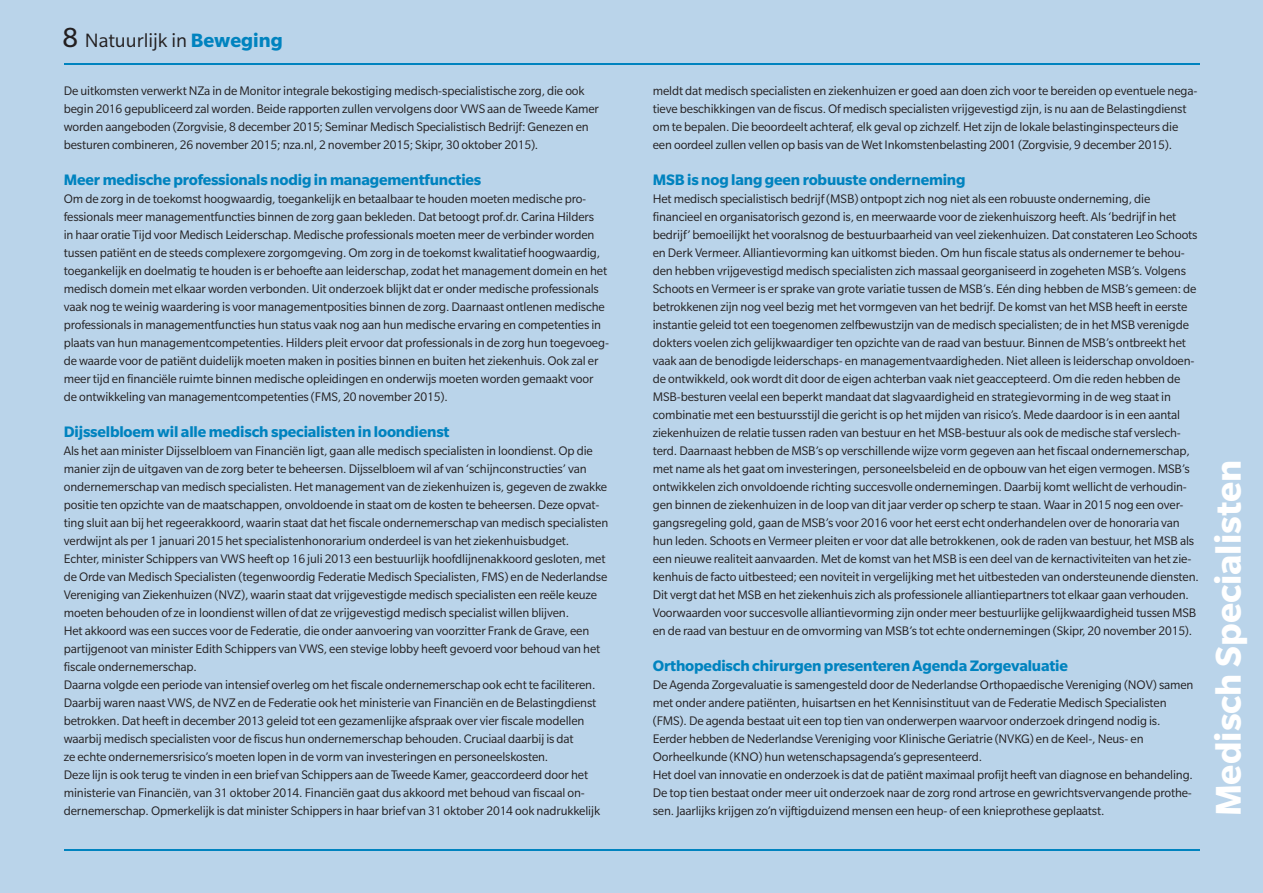
<style>
.page{position:relative;width:1263px;height:893px;background:#bad4ea}
.page>*{position:absolute;margin:0;border:0;box-sizing:border-box;transform-origin:0 0}
.t1{font:700 39px "Slate Pro";color:#fff}
.t2{font:21px "Slate Pro";color:#231f20}
.t3{font:700 16.5px "Slate Pro";letter-spacing:-.01em;color:#0083bf}
.t4{font:13.5px/18px "Slate Pro";letter-spacing:-.01em;color:#231f20}
.s1{font-size:30px}
.s2{font-weight:700;color:#0083bf}
</style>
<div class="page">
<hr style="left:64px;top:64px;width:1135px;height:1px;background:#0083bf">
<hr style="left:64px;top:849px;width:1135px;height:1px;background:#0083bf">
<h2 class="t2" style="left:62px;top:30px;width:222px"><span class="s1">8</span> Natuurlijk in <span class="s2">Beweging</span></h2>
<p class="t4" style="left:64px;top:81px;width:537px">De uitkomsten verwerkt NZa in de Monitor integrale bekostiging medisch-specialistische zorg, die ook begin 2016 gepubliceerd zal worden. Beide rapporten zullen vervolgens door VWS aan de Tweede Kamer worden aangeboden (Zorgvisie, 8 december 2015; Seminar Medisch Specialistisch Bedrijf: Genezen en besturen combineren, 26 november 2015; nza.nl, 2 november 2015; Skipr, 30 oktober 2015).</p>
<p class="t3" style="left:64px;top:170px;width:419px">Meer medische professionals nodig in managementfuncties</p>
<p class="t4" style="left:64px;top:189px;width:547px">Om de zorg in de toekomst hoogwaardig, toegankelijk en betaalbaar te houden moeten medische pro&shy;fessionals meer managementfuncties binnen de zorg gaan bekleden. Dat betoogt prof.dr. Carina Hilders<br>in haar oratie Tijd voor Medisch Leiderschap. Medische professionals moeten meer de verbinder worden tussen patiënt en de steeds complexere zorgomgeving. Om zorg in de toekomst kwalitatief hoogwaardig, toegankelijk en doelmatig te houden is er behoefte aan leiderschap, zodat het management domein en het medisch domein met elkaar worden verbonden. Uit onderzoek blijkt dat er onder medische professionals vaak nog te weinig waardering is voor managementposities binnen de zorg. Daarnaast ontlenen medische professionals in managementfuncties hun status vaak nog aan hun medische ervaring en competenties in plaats van hun managementcompetenties. Hilders pleit ervoor dat professionals in de zorg hun toegevoeg&shy;de waarde voor de patiënt duidelijk moeten maken in posities binnen en buiten het ziekenhuis. Ook zal er meer tijd en financiële ruimte binnen medische opleidingen en onderwijs moeten worden gemaakt voor de ontwikkeling van managementcompetenties (FMS, 20 november 2015).</p>
<p class="t3" style="left:64px;top:422px;width:387px">Dijsselbloem wil alle medisch specialisten in loondienst</p>
<p class="t4" style="left:64px;top:441px;width:546px">Als het aan minister Dijsselbloem van Financiën ligt, gaan alle medisch specialisten in loondienst. Op die manier zijn de uitgaven van de zorg beter te beheersen. Dijsselbloem wil af van ‘schijnconstructies’ van ondernemerschap van medisch specialisten. Het management van de ziekenhuizen is, gegeven de zwakke positie ten opzichte van de maatschappen, onvoldoende in staat om de kosten te beheersen. Deze opvat&shy;ting sluit aan bij het regeerakkoord, waarin staat dat het fiscale ondernemerschap van medisch specialisten verdwijnt als per 1 januari 2015 het specialistenhonorarium onderdeel is van het ziekenhuisbudget.<br>Echter, minister Schippers van VWS heeft op 16 juli 2013 een bestuurlijk hoofdlijnenakkoord gesloten, met de Orde van Medisch Specialisten (tegenwoordig Federatie Medisch Specialisten, FMS) en de Nederlandse Vereniging van Ziekenhuizen (NVZ), waarin staat dat vrijgevestigde medisch specialisten een reële keuze moeten behouden of ze in loondienst willen of dat ze vrijgevestigd medisch specialist willen blijven.<br>Het akkoord was een succes voor de Federatie, die onder aanvoering van voorzitter Frank de Grave, een partijgenoot van minister Edith Schippers van VWS, een stevige lobby heeft gevoerd voor behoud van het fiscale ondernemerschap.<br>Daarna volgde een periode van intensief overleg om het fiscale ondernemerschap ook echt te faciliteren.<br>Daarbij waren naast VWS, de NVZ en de Federatie ook het ministerie van Financiën en de Belastingdienst betrokken. Dat heeft in december 2013 geleid tot een gezamenlijke afspraak over vier fiscale modellen waarbij medisch specialisten voor de fiscus hun ondernemerschap behouden. Cruciaal daarbij is dat<br>ze echte ondernemersrisico’s moeten lopen in de vorm van investeringen en personeelskosten.<br>Deze lijn is ook terug te vinden in een brief van Schippers aan de Tweede Kamer, geaccordeerd door het ministerie van Financiën, van 31 oktober 2014. Financiën gaat dus akkoord met behoud van fiscaal on&shy;dernemerschap. Opmerkelijk is dat minister Schippers in haar brief van 31 oktober 2014 ook nadrukkelijk</p>
<p class="t4" style="left:653px;top:81px;width:546px">meldt dat medisch specialisten en ziekenhuizen er goed aan doen zich voor te bereiden op eventuele nega&shy;tieve beschikkingen van de fiscus. Of medisch specialisten vrijgevestigd zijn, is nu aan de Belastingdienst om te bepalen. Die beoordeelt achteraf, elk geval op zichzelf. Het zijn de lokale belastinginspecteurs die een oordeel zullen vellen op basis van de Wet Inkomstenbelasting 2001 (Zorgvisie, 9 december 2015).</p>
<p class="t3" style="left:653px;top:170px;width:314px">MSB is nog lang geen robuuste onderneming</p>
<p class="t4" style="left:653px;top:189px;width:548px">Het medisch specialistisch bedrijf (MSB) ontpopt zich nog niet als een robuuste onderneming, die financieel en organisatorisch gezond is, en meerwaarde voor de ziekenhuiszorg heeft. Als ‘bedrijf in het bedrijf’ bemoeilijkt het vooralsnog de bestuurbaarheid van veel ziekenhuizen. Dat constateren Leo Schoots en Derk Vermeer. Alliantievorming kan uitkomst bieden. Om hun fiscale status als ondernemer te behou&shy;den hebben vrijgevestigd medisch specialisten zich massaal georganiseerd in zogeheten MSB’s. Volgens Schoots en Vermeer is er sprake van grote variatie tussen de MSB’s. Eén ding hebben de MSB’s gemeen: de betrokkenen zijn nog veel bezig met het vormgeven van het bedrijf. De komst van het MSB heeft in eerste instantie geleid tot een toegenomen zelfbewustzijn van de medisch specialisten; de in het MSB verenigde dokters voelen zich gelijkwaardiger ten opzichte van de raad van bestuur. Binnen de MSB’s ontbreekt het vaak aan de benodigde leiderschaps- en managementvaardigheden. Niet alleen is leiderschap onvoldoen&shy;de ontwikkeld, ook wordt dit door de eigen achterban vaak niet geaccepteerd. Om die reden hebben de MSB-besturen veelal een beperkt mandaat dat slagvaardigheid en strategievorming in de weg staat in combinatie met een bestuursstijl die gericht is op het mijden van risico’s. Mede daardoor is in een aantal ziekenhuizen de relatie tussen raden van bestuur en het MSB-bestuur als ook de medische staf verslech&shy;terd. Daarnaast hebben de MSB’s op verschillende wijze vorm gegeven aan het fiscaal ondernemerschap, met name als het gaat om investeringen, personeelsbeleid en de opbouw van het eigen vermogen. MSB’s ontwikkelen zich onvoldoende richting succesvolle ondernemingen. Daarbij komt wellicht de verhoudin&shy;gen binnen de ziekenhuizen in de loop van dit jaar verder op scherp te staan. Waar in 2015 nog een over&shy;gangsregeling gold, gaan de MSB’s voor 2016 voor het eerst echt onderhandelen over de honoraria van hun leden. Schoots en Vermeer pleiten er voor dat alle betrokkenen, ook de raden van bestuur, het MSB als een nieuwe realiteit aanvaarden. Met de komst van het MSB is een deel van de kernactiviteiten van het zie&shy;kenhuis de facto uitbesteed; een noviteit in vergelijking met het uitbesteden van ondersteunende diensten.<br>Dit vergt dat het MSB en het ziekenhuis zich als professionele alliantiepartners tot elkaar gaan verhouden.<br>Voorwaarden voor succesvolle alliantievorming zijn onder meer bestuurlijke gelijkwaardigheid tussen MSB en de raad van bestuur en de omvorming van MSB’s tot echte ondernemingen (Skipr, 20 november 2015).</p>
<p class="t3" style="left:653px;top:656px;width:417px">Orthopedisch chirurgen presenteren Agenda Zorgevaluatie</p>
<p class="t4" style="left:653px;top:675px;width:542px">De Agenda Zorgevaluatie is samengesteld door de Nederlandse Orthopaedische Vereniging (NOV) samen met onder andere patiënten, huisartsen en het Kennisinstituut van de Federatie Medisch Specialisten (FMS). De agenda bestaat uit een top tien van onderwerpen waarvoor onderzoek dringend nodig is.<br>Eerder hebben de Nederlandse Vereniging voor Klinische Geriatrie (NVKG) en de Keel-, Neus- en Oorheelkunde (KNO) hun wetenschapsagenda’s gepresenteerd.<br>Het doel van innovatie en onderzoek is dat de patiënt maximaal profijt heeft van diagnose en behandeling.<br>De top tien bestaat onder meer uit onderzoek naar de zorg rond artrose en gewrichtsvervangende prothe&shy;sen. Jaarlijks krijgen zo’n vijftigduizend mensen een heup- of een knieprothese geplaatst.</p>
<h1 class="t1" style="left:1207px;top:816px;width:358px;rotate:-90deg">Medisch Specialisten</h1>
</div>
